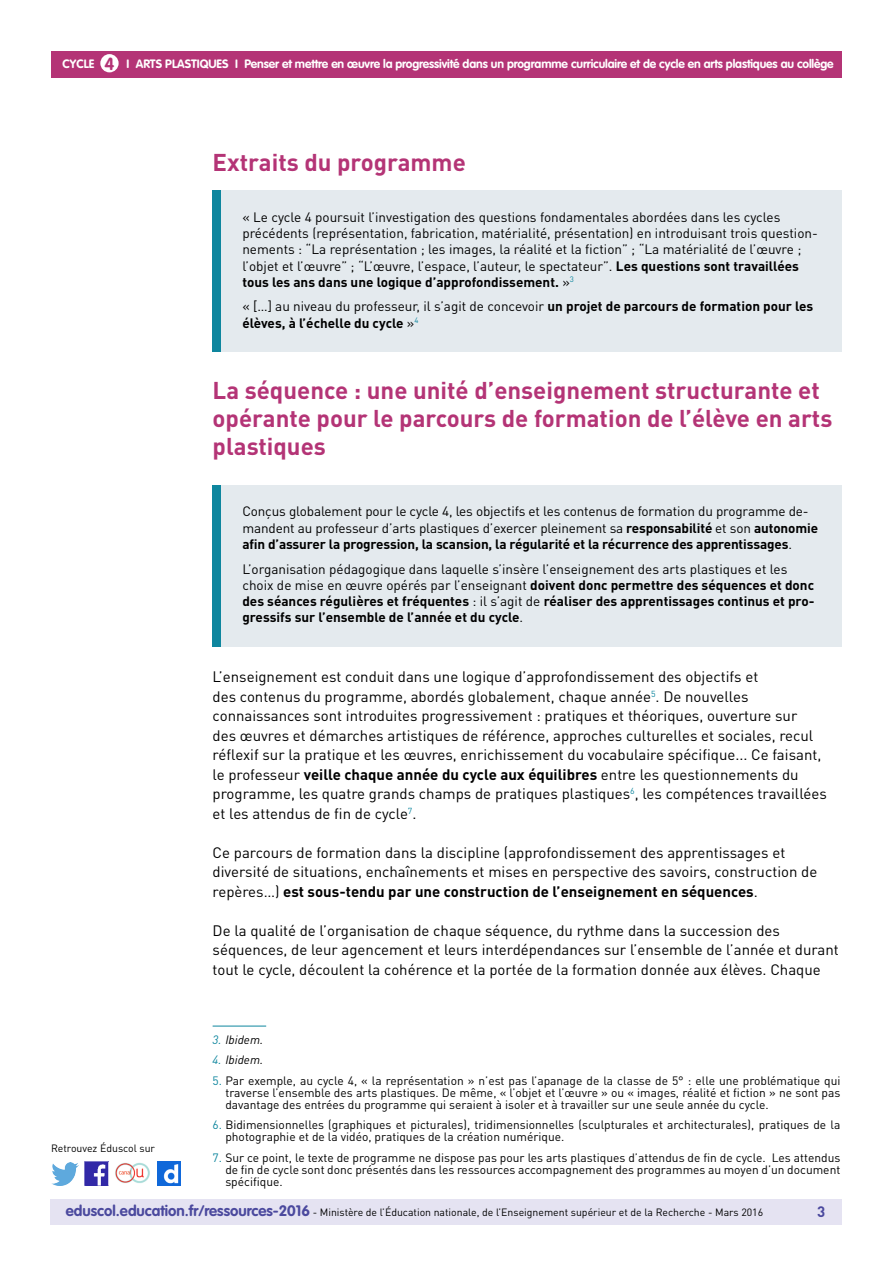
<style>
.page{position:relative;width:893px;height:1263px;background:#fff}
.page>*{position:absolute;margin:0;border:0;box-sizing:border-box;transform-origin:0 0}
._03_Titre_de_niveau{font:700 24px/27.6px "DIN Pro";color:#b43476}
.t1{font:700 17.25px "VAG Rounded Std";color:#b43476}
._06_Texte_courant{font:15px/19.5px "DIN Pro";color:#000}
.t2{font:700 15px "DIN Pro";color:#4b499e}
.t3{font:13.5px/16.2px "DIN Pro";color:#000}
.t4{font:700 13.5px/16.2px "DIN Pro";color:#000}
.t5{font:12px/12px "DIN Pro";color:#000;text-align:justify}
.t6{font:700 12px "VAG Rounded Std";letter-spacing:-.01em;color:#fff}
.t7{font:italic 12px "DIN Pro";color:#000}
.t8{font:10.5px "DIN Pro";color:#000}
.s1{font-weight:700}
.s2{font-weight:400}
.s3{color:#0e869e}
.s4{font-family:"VAG Rounded Std";font-weight:700;font-size:15px;color:#4b499e}
</style>
<div class="page">
<div style="left:50px;top:1199px;width:791px;height:26px;background:#e5e3f2"></div>
<div style="left:51px;top:51px;width:791px;height:27px;background:#b43476"></div>
<div style="left:100px;top:54px;width:19px;height:18px;background:#fff;border-radius:50%"></div>
<img style="left:85px;top:1162px;width:23px;height:23px">
<img style="left:51px;top:1163px;width:28px;height:22px">
<img style="left:158px;top:1162px;width:22px;height:23px">
<img style="left:115px;top:1162px;width:35px;height:21px">
<div style="left:213px;top:190px;width:629px;height:162px;background:#e4eaee"></div>
<div style="left:213px;top:190px;width:8px;height:162px;background:#0e869e"></div>
<div style="left:213px;top:485px;width:629px;height:161px;background:#e4eaee"></div>
<div style="left:213px;top:485px;width:8px;height:161px;background:#0e869e"></div>
<hr style="left:213px;top:1026px;width:53px;height:1px;background:#0e869e">
<p class="t1" style="left:105px;top:53px;width:11px">4</p>
<p class="t6" style="left:244px;top:57px;width:591px">Penser et mettre en œuvre la progressivité dans un programme curriculaire et de cycle en arts plastiques au collège</p>
<p class="t6" style="left:63px;top:57px;width:33px">CYCLE</p>
<p class="t6" style="left:127px;top:57px;width:113px">I ARTS PLASTIQUES I</p>
<p class="_03_Titre_de_niveau" style="left:213px;top:148px;width:255px">Extraits du programme</p>
<p class="t3" style="left:242px;top:209px;width:577px">« Le cycle 4 poursuit l’investigation des questions fondamentales abordées dans les cycles précédents (représentation, fabrication, matérialité, présentation) en introduisant trois question&shy;nements : “La représentation ; les images, la réalité et la fiction” ; “La matérialité de l’œuvre ; l’objet et l’œuvre” ; “L’œuvre, l’espace, l’auteur, le spectateur”. <span class="s1">Les questions sont travaillées tous les ans dans une logique d’approfondissement.</span> »<sup>3</sup></p>
<p class="t4" style="left:242px;top:298px;width:572px"><span class="s2">« […] au niveau du professeur, il s’agit de concevoir</span> un projet de parcours de formation pour les élèves, à l’échelle du cycle <span class="s2">»</span><sup>4</sup></p>
<p class="_03_Titre_de_niveau" style="left:213px;top:376px;width:621px">La séquence : une unité d’enseignement structurante et opérante pour le parcours de formation de l’élève en arts plastiques</p>
<p class="t3" style="left:242px;top:503px;width:577px">Conçus globalement pour le cycle 4, les objectifs et les contenus de formation du programme de&shy;mandent au professeur d’arts plastiques d’exercer pleinement sa <span class="s1">responsabilité</span> et son <span class="s1">autonomie afin d’assurer la progression, la scansion, la régularité et la récurrence des apprentissages</span>.</p>
<p class="t4" style="left:242px;top:560px;width:573px"><span class="s2">L’organisation pédagogique dans laquelle s’insère l’enseignement des arts plastiques et les choix de mise en œuvre opérés par l’enseignant</span> doivent donc permettre des séquences et donc des séances régulières et fréquentes <span class="s2">: il s’agit de</span> réaliser des apprentissages continus et pro&shy;gressifs sur l’ensemble de l’année et du cycle<span class="s2">.</span></p>
<p class="t8" style="left:51px;top:1141px;width:106px">Retrouvez Éduscol sur</p>
<p class="_06_Texte_courant" style="left:213px;top:667px;width:616px">L’enseignement est conduit dans une logique d’approfondissement des objectifs et<br>des contenus du programme, abordés globalement, chaque année<sup>5</sup>. De nouvelles connaissances sont introduites progressivement : pratiques et théoriques, ouverture sur<br>des œuvres et démarches artistiques de référence, approches culturelles et sociales, recul réflexif sur la pratique et les œuvres, enrichissement du vocabulaire spécifique... Ce faisant, le professeur <span class="s1">veille chaque année du cycle aux équilibres</span> entre les questionnements du programme, les quatre grands champs de pratiques plastiques<sup>6</sup>, les compétences travaillées et les attendus de fin de cycle<sup>7</sup>.</p>
<p class="_06_Texte_courant" style="left:213px;top:842px;width:606px">Ce parcours de formation dans la discipline (approfondissement des apprentissages et diversité de situations, enchaînements et mises en perspective des savoirs, construction de repères…) <span class="s1">est sous-tendu par une construction de l’enseignement en séquences</span>.</p>
<p class="_06_Texte_courant" style="left:213px;top:920px;width:628px">De la qualité de l’organisation de chaque séquence, du rythme dans la succession des séquences, de leur agencement et leurs interdépendances sur l’ensemble de l’année et durant tout le cycle, découlent la cohérence et la portée de la formation donnée aux élèves. Chaque</p>
<p class="t7" style="left:213px;top:1032px;width:52px"><span class="s3">3.</span> Ibidem.</p>
<p class="t7" style="left:213px;top:1052px;width:52px"><span class="s3">4.</span> Ibidem.</p>
<p class="t5" style="left:225px;top:1074px;width:617px;text-indent:-13px"><span class="s3">5.</span> Par exemple, au cycle 4, « la représentation » n’est pas l’apanage de la classe de 5° : elle une problématique qui traverse l’ensemble des arts plastiques. De même, « l’objet et l’œuvre » ou « images, réalité et fiction » ne sont pas davantage des entrées du programme qui seraient à isoler et à travailler sur une seule année du cycle.</p>
<p class="t5" style="left:225px;top:1118px;width:617px;text-indent:-13px"><span class="s3">6.</span> Bidimensionnelles (graphiques et picturales), tridimensionnelles (sculpturales et architecturales), pratiques de la photographie et de la vidéo, pratiques de la création numérique.</p>
<p class="t5" style="left:225px;top:1151px;width:616px;text-indent:-13px"><span class="s3">7.</span> Sur ce point, le texte de programme ne dispose pas pour les arts plastiques d’attendus de fin de cycle. Les attendus de fin de cycle sont donc présentés dans les ressources accompagnement des programmes au moyen d’un document spécifique.</p>
<p class="t8" style="left:66px;top:1205px;width:699px"><span class="s4">eduscol.education.fr/ressources-2016</span> - Ministère de l’Éducation nationale, de l’Enseignement supérieur et de la Recherche - Mars 2016</p>
<p class="t2" style="left:817px;top:1201px;width:10px">3</p>
</div>
